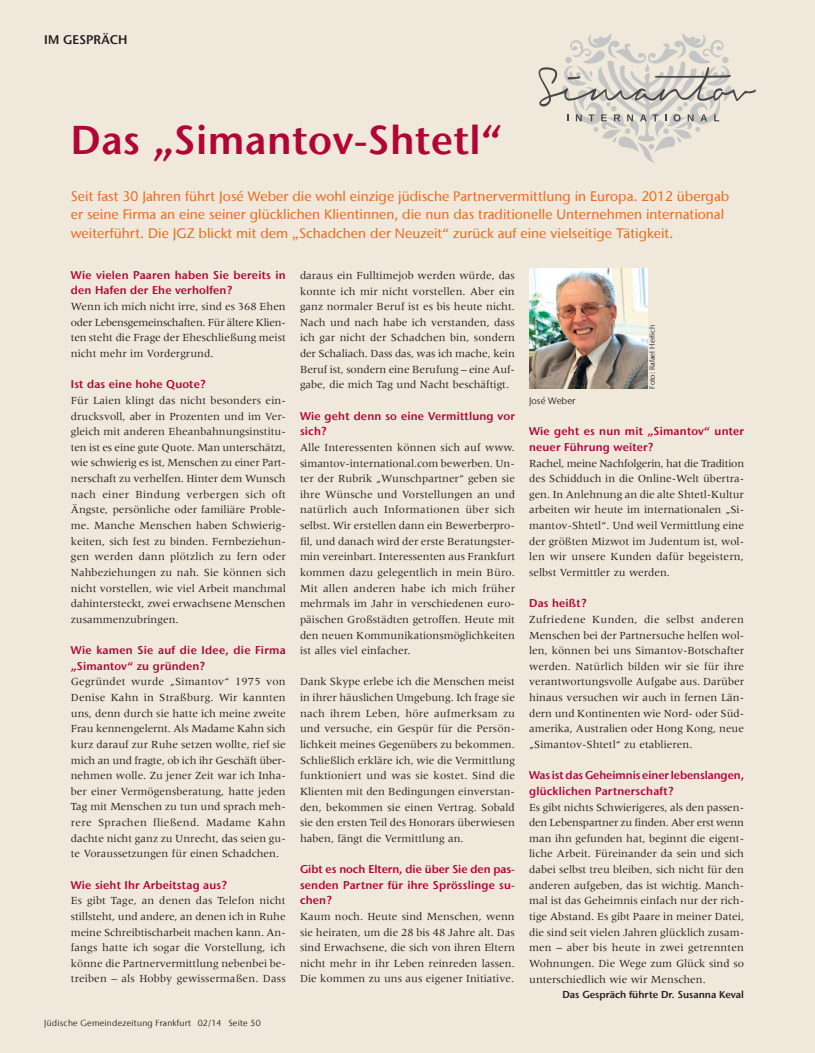
<style>
.page{position:relative;width:815px;height:1053px;background:#fff}
.page>*{position:absolute;margin:0;border:0;box-sizing:border-box;transform-origin:0 0}
.t1{font:600 40px "Stone Sans IIITC Com";letter-spacing:.015em;color:#b30437}
.t2{font:500 13.75px/18.8px "Stone Sans IIITC Com";color:#ec6c20}
.t3{font:600 12.5px "Stone Sans IIITC Com";letter-spacing:.01em;color:#231f20}
.t4{font:11.25px/15.6px "Meridien";color:#231f20;text-align:justify}
.t5{font:600 11.25px/15.6px "Stone Sans IIITC Com";letter-spacing:.015em;color:#b30437}
.t6{font:600 11.25px/15.6px "Stone Sans IIITC Com";letter-spacing:-.005em;color:#b30437}
.t7{font:600 10px "Stone Sans IIITC Com";color:#231f20}
.t8{font:9.38px "Stone Sans IIITC Com";color:#231f20}
.t9{font:8.75px "Stone Sans IIITC Com";letter-spacing:.025em;color:#231f20}
.t10{font:7.5px "Stone Sans IIITC Com";color:#231f20}
</style>
<div class="page">
<div style="left:0;top:0;width:815px;height:1052px;background:#f0e9db"></div>
<svg style="left:538px;top:33px;width:218px;height:130px"></svg>
<img style="left:529px;top:268px;width:118px;height:120px">
<p class="t3" style="left:44px;top:32px;width:83px">Im Gespräch</p>
<h1 class="t1" style="left:71px;top:114px;width:433px">Das „Simantov-Shtetl“</h1>
<p class="t2" style="left:71px;top:186px;width:660px">Seit fast 30 Jahren führt José Weber die wohl einzige jüdische Partnervermittlung in Europa. 2012 übergab er seine Firma an eine seiner glücklichen Klientinnen, die nun das traditionelle Unternehmen international weiterführt. Die JGZ blickt mit dem „Schadchen der Neuzeit“ zurück auf eine vielseitige Tätigkeit.</p>
<p class="t5" style="left:71px;top:267px;width:216px">Wie vielen Paaren haben Sie bereits in den Hafen der Ehe verholfen?</p>
<p class="t4" style="left:71px;top:298px;width:216px">Wenn ich mich nicht irre, sind es 368 Ehen oder Lebensgemeinschaften. Für ältere Klien&shy;ten steht die Frage der Eheschließung meist nicht mehr im Vordergrund.</p>
<p class="t5" style="left:71px;top:376px;width:136px">Ist das eine hohe Quote?</p>
<p class="t4" style="left:71px;top:392px;width:217px">Für Laien klingt das nicht besonders ein&shy;drucksvoll, aber in Prozenten und im Ver&shy;gleich mit anderen Eheanbahnungsinstitu&shy;ten ist es eine gute Quote. Man unterschätzt, wie schwierig es ist, Menschen zu einer Part&shy;nerschaft zu verhelfen. Hinter dem Wunsch nach einer Bindung verbergen sich oft Ängste, persönliche oder familiäre Proble&shy;me. Manche Menschen haben Schwierig&shy;keiten, sich fest zu binden. Fernbeziehun&shy;gen werden dann plötzlich zu fern oder Nahbeziehungen zu nah. Sie können sich nicht vorstellen, wie viel Arbeit manchmal dahintersteckt, zwei erwachsene Menschen zusammenzubringen.</p>
<p class="t5" style="left:71px;top:642px;width:217px">Wie kamen Sie auf die Idee, die Firma „Simantov“ zu gründen?</p>
<p class="t4" style="left:71px;top:673px;width:216px">Gegründet wurde „Simantov“ 1975 von Denise Kahn in Straßburg. Wir kannten uns, denn durch sie hatte ich meine zweite Frau kennengelernt. Als Madame Kahn sich kurz darauf zur Ruhe setzen wollte, rief sie mich an und fragte, ob ich ihr Geschäft über&shy;nehmen wolle. Zu jener Zeit war ich Inha&shy;ber einer Vermögensberatung, hatte jeden Tag mit Menschen zu tun und sprach meh&shy;rere Sprachen fließend. Madame Kahn dachte nicht ganz zu Unrecht, das seien gu&shy;te Voraussetzungen für einen Schadchen.</p>
<p class="t5" style="left:71px;top:876px;width:158px">Wie sieht Ihr Arbeitstag aus?</p>
<p class="t4" style="left:71px;top:892px;width:216px">Es gibt Tage, an denen das Telefon nicht stillsteht, und andere, an denen ich in Ruhe meine Schreibtischarbeit machen kann. An&shy;fangs hatte ich sogar die Vorstellung, ich könne die Partnervermittlung nebenbei be&shy;treiben – als Hobby gewissermaßen. Dass</p>
<p class="t9" style="left:44px;top:1017px;width:218px">Jüdische Gemeindezeitung Frankfurt 02/14 Seite 50</p>
<p class="t4" style="left:300px;top:267px;width:217px">daraus ein Fulltimejob werden würde, das konnte ich mir nicht vorstellen. Aber ein ganz normaler Beruf ist es bis heute nicht.<br>Nach und nach habe ich verstanden, dass ich gar nicht der Schadchen bin, sondern der Schaliach. Dass das, was ich mache, kein Beruf ist, sondern eine Berufung – eine Auf&shy;gabe, die mich Tag und Nacht beschäftigt.</p>
<p class="t5" style="left:300px;top:407px;width:217px">Wie geht denn so eine Vermittlung vor sich?</p>
<p class="t4" style="left:300px;top:439px;width:217px">Alle Interessenten können sich auf www. simantov- international.com bewerben. Un&shy;ter der Rubrik „Wunschpartner“ geben sie ihre Wünsche und Vorstellungen an und natürlich auch Informationen über sich selbst. Wir erstellen dann ein Bewerberpro&shy;fil, und danach wird der erste Beratungster&shy;min vereinbart. Interessenten aus Frankfurt kommen dazu gelegentlich in mein Büro.<br>Mit allen anderen habe ich mich früher mehrmals im Jahr in verschiedenen euro&shy;päischen Großstädten getroffen. Heute mit den neuen Kommunikationsmöglichkeiten ist alles viel einfacher.</p>
<p class="t4" style="left:300px;top:674px;width:217px">Dank Skype erlebe ich die Menschen meist in ihrer häuslichen Umgebung. Ich frage sie nach ihrem Leben, höre aufmerksam zu und versuche, ein Gespür für die Persön&shy;lichkeit meines Gegenübers zu bekommen.<br>Schließlich erkläre ich, wie die Vermittlung funktioniert und was sie kostet. Sind die Klienten mit den Bedingungen einverstan&shy;den, bekommen sie einen Vertrag. Sobald sie den ersten Teil des Honorars überwiesen haben, fängt die Vermittlung an.</p>
<p class="t5" style="left:300px;top:861px;width:216px;text-align:justify">Gibt es noch Eltern, die über Sie den pas&shy;senden Partner für ihre Sprösslinge su&shy;chen?</p>
<p class="t4" style="left:300px;top:908px;width:216px">Kaum noch. Heute sind Menschen, wenn sie heiraten, um die 28 bis 48 Jahre alt. Das sind Erwachsene, die sich von ihren Eltern nicht mehr in ihr Leben reinreden lassen.<br>Die kommen zu uns aus eigener Initiative.</p>
<p class="t8" style="left:529px;top:395px;width:48px">José Weber</p>
<p class="t10" style="left:648px;top:388px;width:65px;rotate:-90deg">Foto: Rafael Herlich</p>
<p class="t5" style="left:529px;top:423px;width:217px">Wie geht es nun mit „Simantov“ unter neuer Führung weiter?</p>
<p class="t4" style="left:529px;top:455px;width:217px">Rachel, meine Nachfolgerin, hat die Tradition des Schidduch in die Online- Welt übertra&shy;gen. In Anlehnung an die alte Shtetl- Kultur arbeiten wir heute im internationalen „Si&shy;mantov- Shtetl“. Und weil Vermittlung eine der größten Mizwot im Judentum ist, wol&shy;len wir unsere Kunden dafür begeistern, selbst Vermittler zu werden.</p>
<p class="t5" style="left:529px;top:595px;width:59px">Das heißt?</p>
<p class="t4" style="left:529px;top:611px;width:217px">Zufriedene Kunden, die selbst anderen Menschen bei der Partnersuche helfen wol&shy;len, können bei uns Simantov- Botschafter werden. Natürlich bilden wir sie für ihre verantwortungsvolle Aufgabe aus. Darüber hinaus versuchen wir auch in fernen Län&shy;dern und Kontinenten wie Nord- oder Süd&shy;amerika, Australien oder Hong Kong, neue „Simantov- Shtetl“ zu etablieren.</p>
<p class="t6" style="left:529px;top:767px;width:216px">Was ist das Geheimnis einer lebenslangen, glücklichen Partnerschaft?</p>
<p class="t4" style="left:529px;top:799px;width:216px">Es gibt nichts Schwierigeres, als den passen&shy;den Lebenspartner zu finden. Aber erst wenn man ihn gefunden hat, beginnt die eigent&shy;liche Arbeit. Füreinander da sein und sich dabei selbst treu bleiben, sich nicht für den anderen aufgeben, das ist wichtig. Manch&shy;mal ist das Geheimnis einfach nur der rich&shy;tige Abstand. Es gibt Paare in meiner Datei, die sind seit vielen Jahren glücklich zusam&shy;men – aber bis heute in zwei getrennten Wohnungen. Die Wege zum Glück sind so unterschiedlich wie wir Menschen.</p>
<p class="t7" style="left:562px;top:988px;width:183px">Das Gespräch führte Dr. Susanna Keval</p>
</div>
